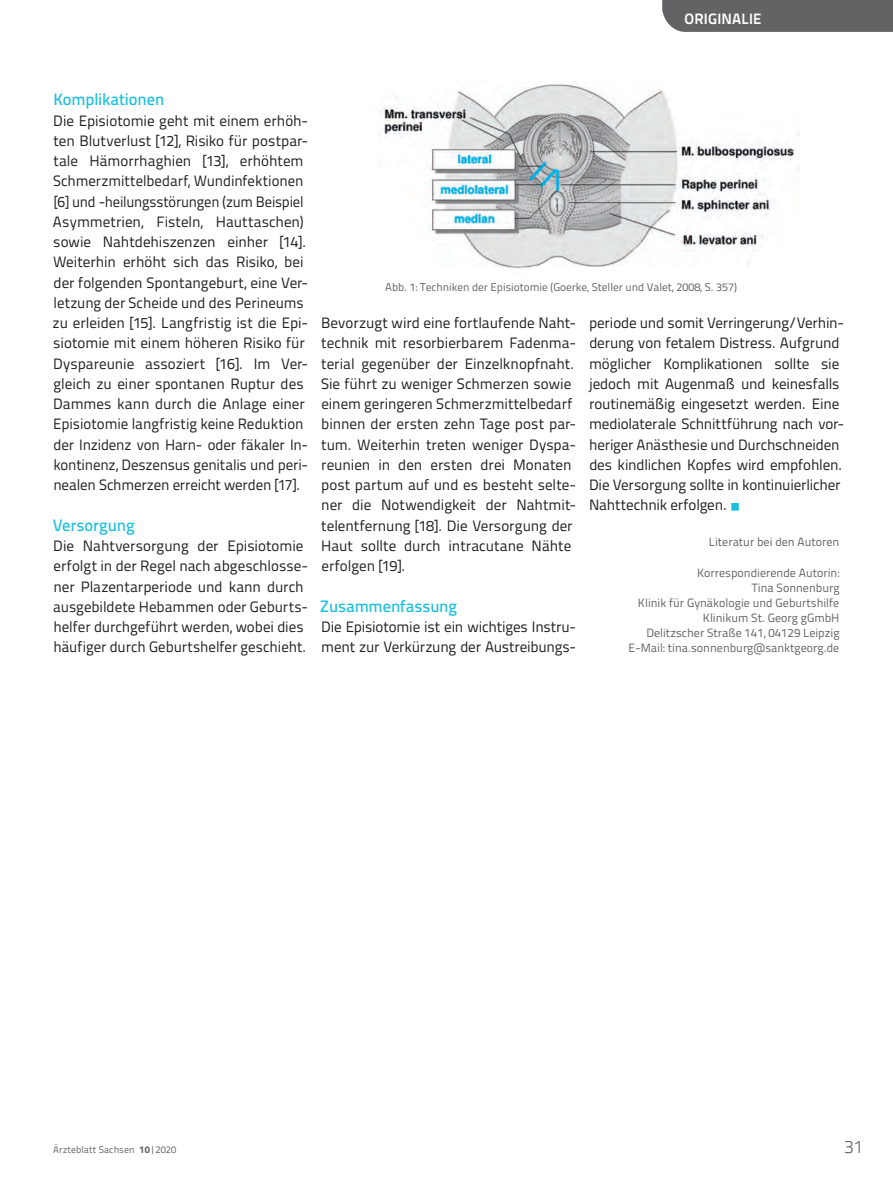
<style>
.page{position:relative;width:893px;height:1191px;background:#fff}
.page>*{position:absolute;margin:0;border:0;box-sizing:border-box;transform-origin:0 0}
.t1{font:300 18px "Titillium Text";color:#636366}
.t2{font:500 16.5px "Titillium Text";letter-spacing:-.005em;color:#1cbfdf}
.t3{font:15px/20.2px "Titillium Text";letter-spacing:-.005em;color:#231f20}
.t4{font:700 15px "Titillium Text";letter-spacing:.015em;color:#fff}
.t5{font:12px/15px "Titillium Text";color:#636366;text-align:right}
.t6{font:11.25px "Titillium Text";color:#636366}
.t7{font:9.75px "Titillium Text";letter-spacing:.01em;color:#636366}
.s1{color:#1cbfdf}
.s2{font-weight:800}
</style>
<div class="page">
<div style="left:662px;top:0;width:231px;height:32px;background:#636366"></div>
<img style="left:380px;top:84px;width:420px;height:185px">
<p class="t4" style="left:685px;top:7px;width:78px">ORIGINALIE</p>
<p class="t2" style="left:53px;top:87px;width:113px">Komplikationen</p>
<p class="t3" style="left:53px;top:109px;width:257px">Die Episiotomie geht mit einem erhöh&shy;ten Blutverlust [12], Risiko für postpar&shy;tale Hämorrhaghien [13], erhöhtem Schmerzmittelbedarf, Wundinfektionen [6] und -heilungsstörungen (zum Beispiel Asymmetrien, Fisteln, Hauttaschen) sowie Nahtdehiszenzen einher [14].<br>Weiterhin erhöht sich das Risiko, bei der folgenden Spontangeburt, eine Ver&shy;letzung der Scheide und des Perineums zu erleiden [15]. Langfristig ist die Epi&shy;siotomie mit einem höheren Risiko für Dyspareunie assoziert [16]. Im Ver&shy;gleich zu einer spontanen Ruptur des Dammes kann durch die Anlage einer Episiotomie langfristig keine Reduktion der Inzidenz von Harn- oder fäkaler In-- kontinenz, Deszensus genitalis und peri&shy;nealen Schmerzen erreicht werden [17].</p>
<p class="t2" style="left:53px;top:512px;width:83px">Versorgung</p>
<p class="t3" style="left:53px;top:535px;width:256px">Die Nahtversorgung der Episiotomie erfolgt in der Regel nach abgeschlosse&shy;ner Plazentarperiode und kann durch ausgebildete Hebammen oder Geburts&shy;helfer durchgeführt werden, wobei dies häufiger durch Geburtshelfer geschieht.</p>
<p class="t6" style="left:385px;top:278px;width:353px">Abb. 1: Techniken der Episiotomie (Goerke, Steller und Valet, 2008, S. 357)</p>
<p class="t3" style="left:321px;top:312px;width:257px">Bevorzugt wird eine fortlaufende Naht&shy;technik mit resorbierbarem Fadenma&shy;terial gegenüber der Einzelknopfnaht.<br>Sie führt zu weniger Schmerzen sowie einem geringeren Schmerzmittelbedarf binnen der ersten zehn Tage post par&shy;tum. Weiterhin treten weniger Dyspa&shy;reunien in den ersten drei Monaten post partum auf und es besteht selte&shy;ner die Notwendigkeit der Nahtmit&shy;telentfernung [18]. Die Versorgung der Haut sollte durch intracutane Nähte erfolgen [19].</p>
<p class="t2" style="left:320px;top:593px;width:139px">Zusammenfassung</p>
<p class="t3" style="left:321px;top:616px;width:256px">Die Episiotomie ist ein wichtiges Instru&shy;ment zur Verkürzung der Austreibungs-</p>
<p class="t3" style="left:589px;top:312px;width:256px">periode und somit Verringerung/Verhin&shy;derung von fetalem Distress. Aufgrund möglicher Komplikationen sollte sie jedoch mit Augenmaß und keinesfalls routinemäßig eingesetzt werden. Eine mediolaterale Schnittführung nach vor&shy;heriger Anästhesie und Durchschneiden des kindlichen Kopfes wird empfohlen.<br>Die Versorgung sollte in kontinuierlicher Nahttechnik erfolgen. <span class="s1">○</span></p>
<p class="t5" style="left:709px;top:534px;width:132px">Literatur bei den Autoren</p>
<p class="t5" style="left:629px;top:564px;width:212px">Korrespondierende Autorin:<br>Tina Sonnenburg<br>Klinik für Gynäkologie und Geburtshilfe<br>Klinikum St. Georg gGmbH<br>Delitzscher Straße 141, 04129 Leipzig<br>E-Mail: tina.sonnenburg@sanktgeorg.de</p>
<p class="t7" style="left:53px;top:1142px;width:125px">Ärzteblatt Sachsen <span class="s2">10</span>|2020</p>
<p class="t1" style="left:844px;top:1133px;width:21px">31</p>
</div>
